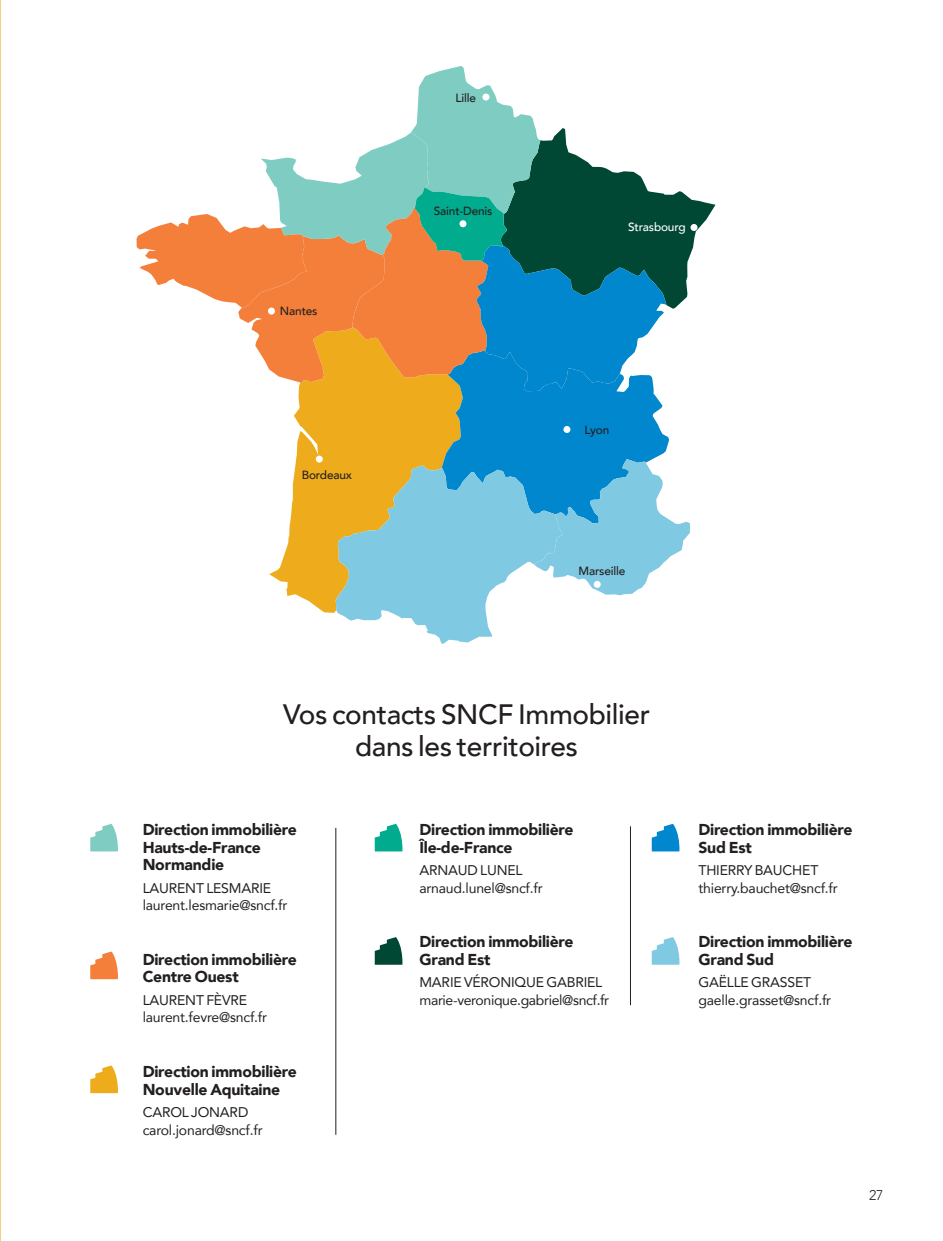
<style>
.page{position:relative;width:943px;height:1241px;background:#fff}
.page>*{position:absolute;margin:0;border:0;box-sizing:border-box;transform-origin:0 0}
.t1{font:500 28px/31.5px "Avenir";letter-spacing:-.015em;color:#231f20;text-align:center}
.t2{font:900 15.75px/17.5px "Avenir";letter-spacing:-.015em;color:#231f20}
.t3{font:14px/17.5px "Avenir";letter-spacing:-.015em;color:#231f20}
.t4{font:300 14px "Avenir";color:#231f20}
.t5{font:500 11.9px "Avenir";letter-spacing:-.015em;color:#231f20}
.t6{font:500 11.9px "Avenir";letter-spacing:-.015em;color:#fff}
</style>
<div class="page">
<hr style="left:0;top:0;width:1px;height:1240px;background:#f5d080">
<hr style="left:335px;top:827px;width:1px;height:307px;background:#231f20">
<hr style="left:630px;top:826px;width:1px;height:179px;background:#231f20">
<svg style="left:90px;top:823px;width:28px;height:28px"></svg>
<svg style="left:90px;top:951px;width:28px;height:28px"></svg>
<svg style="left:90px;top:1065px;width:28px;height:27px"></svg>
<svg style="left:375px;top:823px;width:27px;height:28px"></svg>
<svg style="left:375px;top:937px;width:27px;height:27px"></svg>
<svg style="left:651px;top:823px;width:28px;height:28px"></svg>
<svg style="left:651px;top:937px;width:28px;height:27px"></svg>
<svg style="left:136px;top:66px;width:579px;height:578px"></svg>
<div style="left:268px;top:307px;width:7px;height:7px;background:#fff;border-radius:50%"></div>
<div style="left:482px;top:93px;width:7px;height:7px;background:#fff;border-radius:50%"></div>
<div style="left:459px;top:220px;width:7px;height:7px;background:#fff;border-radius:50%"></div>
<div style="left:690px;top:224px;width:7px;height:7px;background:#fff;border-radius:50%"></div>
<div style="left:563px;top:426px;width:7px;height:7px;background:#fff;border-radius:50%"></div>
<svg style="left:593px;top:580px;width:7px;height:7px"></svg>
<div style="left:316px;top:455px;width:7px;height:7px;background:#fff;border-radius:50%"></div>
<p class="t5" style="left:280px;top:301px;width:39px">Nantes</p>
<p class="t5" style="left:302px;top:464px;width:52px">Bordeaux</p>
<p class="t5" style="left:455px;top:87px;width:22px">Lille</p>
<p class="t5" style="left:434px;top:201px;width:60px">Saint-Denis</p>
<p class="t6" style="left:628px;top:216px;width:59px">Strasbourg</p>
<p class="t5" style="left:584px;top:419px;width:26px">Lyon</p>
<p class="t5" style="left:578px;top:560px;width:48px">Marseille</p>
<h1 class="t1" style="left:283px;top:697px;width:368px">Vos contacts SNCF Immobilier dans les territoires</h1>
<p class="t2" style="left:143px;top:820px;width:156px">Direction immobilière<br>Hauts-de-France<br>Normandie</p>
<p class="t3" style="left:143px;top:878px;width:146px">LAURENT LESMARIE laurent.lesmarie@sncf.fr</p>
<p class="t2" style="left:143px;top:950px;width:156px">Direction immobilière<br>Centre Ouest</p>
<p class="t3" style="left:143px;top:990px;width:126px">LAURENT FÈVRE laurent.fevre@sncf.fr</p>
<p class="t2" style="left:143px;top:1062px;width:156px">Direction immobilière<br>Nouvelle Aquitaine</p>
<p class="t3" style="left:143px;top:1102px;width:121px">CAROL JONARD carol.jonard@sncf.fr</p>
<p class="t2" style="left:419px;top:820px;width:156px">Direction immobilière<br>Île-de-France</p>
<p class="t3" style="left:419px;top:860px;width:125px">ARNAUD LUNEL arnaud.lunel@sncf.fr</p>
<p class="t2" style="left:419px;top:932px;width:156px">Direction immobilière<br>Grand Est</p>
<p class="t3" style="left:419px;top:973px;width:191px">MARIE VÉRONIQUE GABRIEL marie-veronique.gabriel@sncf.fr</p>
<p class="t2" style="left:698px;top:820px;width:156px">Direction immobilière<br>Sud Est</p>
<p class="t3" style="left:698px;top:860px;width:141px">THIERRY BAUCHET thierry.bauchet@sncf.fr</p>
<p class="t2" style="left:698px;top:932px;width:156px">Direction immobilière<br>Grand Sud</p>
<p class="t3" style="left:698px;top:973px;width:134px">GAËLLE GRASSET gaelle.grasset@sncf.fr</p>
<p class="t4" style="left:869px;top:1186px;width:16px">27</p>
</div>
